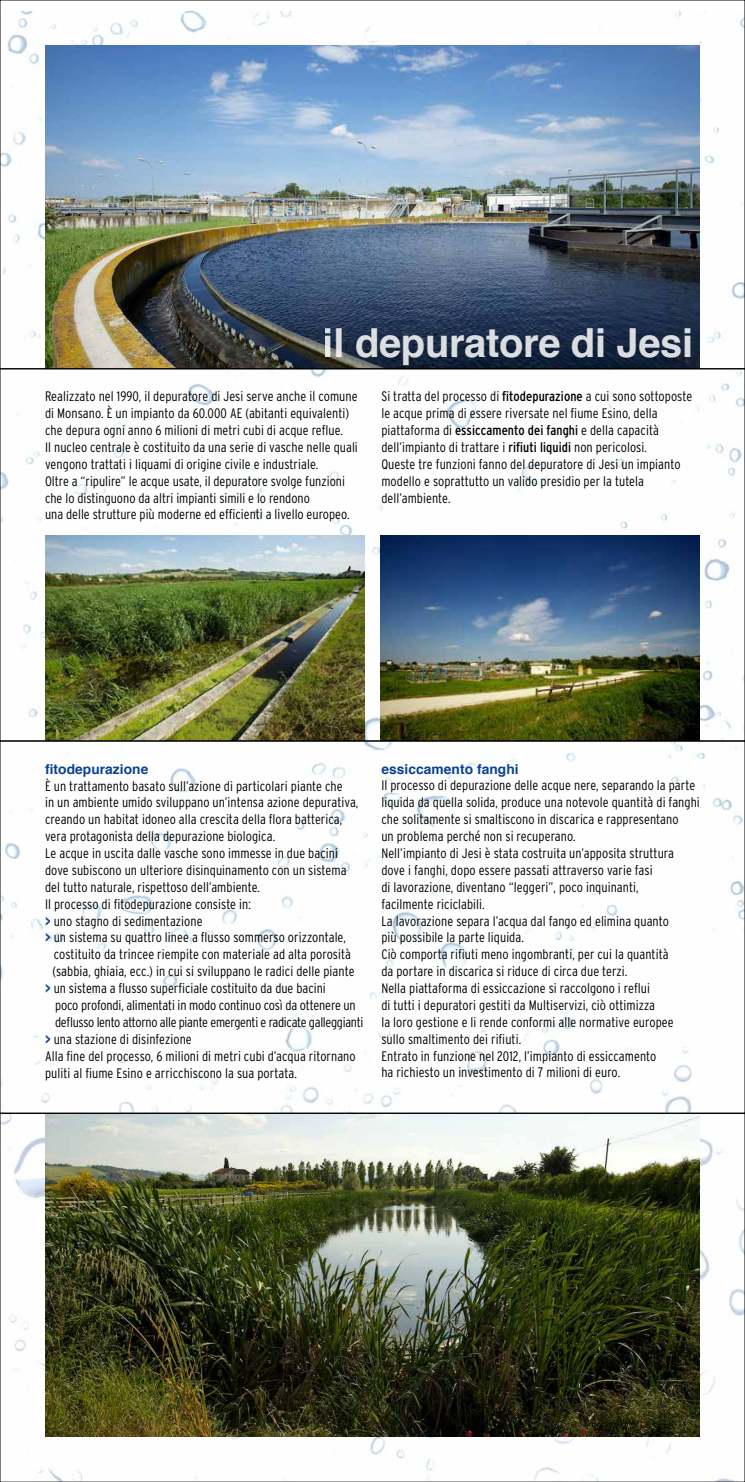
<style>
.page{position:relative;width:745px;height:1482px;background:#fff}
.page>*{position:absolute;margin:0;border:0;box-sizing:border-box;transform-origin:0 0}
.t1{font:700 40px "Helvetica";letter-spacing:-.01em;color:#fffffe}
.t2{font:300 condensed 13.75px/16.9px "Interstate";letter-spacing:.005em;color:#000}
.t3{font:300 condensed 13.75px "Interstate";letter-spacing:-.02em;color:#000}
.t4{font:700 13.75px "Helvetica";letter-spacing:.005em;color:#094292}
.s1{font-weight:400}
.s2{font-weight:700;color:#094292}
</style>
<div class="page">
<img style="left:2px;top:12px;width:740px;height:1467px">
<img style="left:45px;top:45px;width:654px;height:322px">
<img style="left:45px;top:535px;width:320px;height:204px">
<img style="left:380px;top:535px;width:319px;height:204px">
<img style="left:45px;top:1115px;width:654px;height:321px">
<h1 class="t1" style="left:322px;top:311px;width:371px">il depuratore di Jesi</h1>
<p class="t2" style="left:45px;top:388px;width:314px">Realizzato nel 1990, il depuratore di Jesi serve anche il comune di Monsano. È un impianto da 60.000 AE (abitanti equivalenti) che depura ogni anno 6 milioni di metri cubi di acque reflue.<br>Il nucleo centrale è costituito da una serie di vasche nelle quali vengono trattati i liquami di origine civile e industriale.<br>Oltre a “ripulire” le acque usate, il depuratore svolge funzioni che lo distinguono da altri impianti simili e lo rendono<br>una delle strutture più moderne ed efficienti a livello europeo.</p>
<p class="t2" style="left:381px;top:388px;width:312px">Si tratta del processo di <span class="s1">fitodepurazione</span> a cui sono sottoposte le acque prima di essere riversate nel fiume Esino, della piattaforma di <span class="s1">essiccamento dei fanghi</span> e della capacità dell’impianto di trattare i <span class="s1">rifiuti liquidi</span> non pericolosi.<br>Queste tre funzioni fanno del depuratore di Jesi un impianto modello e soprattutto un valido presidio per la tutela dell’ambiente.</p>
<p class="t4" style="left:45px;top:757px;width:105px">fitodepurazione</p>
<p class="t2" style="left:45px;top:777px;width:299px">È un trattamento basato sull’azione di particolari piante che</p>
<p class="t2" style="left:45px;top:794px;width:315px">in un ambiente umido sviluppano un’intensa azione depurativa,</p>
<p class="t2" style="left:45px;top:810px;width:298px">creando un habitat idoneo alla crescita della flora batterica,</p>
<p class="t2" style="left:45px;top:827px;width:231px">vera protagonista della depurazione biologica.</p>
<p class="t2" style="left:45px;top:844px;width:294px">Le acque in uscita dalle vasche sono immesse in due bacini</p>
<p class="t2" style="left:45px;top:861px;width:303px">dove subiscono un ulteriore disinquinamento con un sistema</p>
<p class="t2" style="left:45px;top:878px;width:216px">del tutto naturale, rispettoso dell’ambiente.</p>
<p class="t2" style="left:45px;top:895px;width:207px">Il processo di fitodepurazione consiste in:</p>
<p class="t2" style="left:45px;top:912px;width:159px"><span class="s2">&gt;</span> uno stagno di sedimentazione</p>
<p class="t2" style="left:45px;top:929px;width:302px"><span class="s2">&gt;</span> un sistema su quattro linee a flusso sommerso orizzontale,</p>
<p class="t2" style="left:54px;top:945px;width:298px">costituito da trincee riempite con materiale ad alta porosità</p>
<p class="t2" style="left:52px;top:962px;width:303px">(sabbia, ghiaia, ecc.) in cui si sviluppano le radici delle piante</p>
<p class="t2" style="left:45px;top:979px;width:282px"><span class="s2">&gt;</span> un sistema a flusso superficiale costituito da due bacini</p>
<p class="t2" style="left:55px;top:996px;width:302px">poco profondi, alimentati in modo continuo così da ottenere un</p>
<p class="t3" style="left:55px;top:1014px;width:310px">deflusso lento attorno alle piante emergenti e radicate galleggianti</p>
<p class="t2" style="left:45px;top:1030px;width:148px"><span class="s2">&gt;</span> una stazione di disinfezione</p>
<p class="t2" style="left:45px;top:1047px;width:312px">Alla fine del processo, 6 milioni di metri cubi d’acqua ritornano</p>
<p class="t2" style="left:45px;top:1063px;width:253px">puliti al fiume Esino e arricchiscono la sua portata.</p>
<p class="t4" style="left:381px;top:757px;width:139px">essiccamento fanghi</p>
<p class="t2" style="left:381px;top:777px;width:320px">Il processo di depurazione delle acque nere, separando la parte liquida da quella solida, produce una notevole quantità di fanghi che solitamente si smaltiscono in discarica e rappresentano<br>un problema perché non si recuperano.<br>Nell’impianto di Jesi è stata costruita un’apposita struttura dove i fanghi, dopo essere passati attraverso varie fasi<br>di lavorazione, diventano “leggeri”, poco inquinanti,<br>facilmente riciclabili.<br>La lavorazione separa l’acqua dal fango ed elimina quanto<br>più possibile la parte liquida.<br>Ciò comporta rifiuti meno ingombranti, per cui la quantità<br>da portare in discarica si riduce di circa due terzi.<br>Nella piattaforma di essiccazione si raccolgono i reflui<br>di tutti i depuratori gestiti da Multiservizi, ciò ottimizza<br>la loro gestione e li rende conformi alle normative europee sullo smaltimento dei rifiuti.<br>Entrato in funzione nel 2012, l’impianto di essiccamento<br>ha richiesto un investimento di 7 milioni di euro.</p>
</div>
